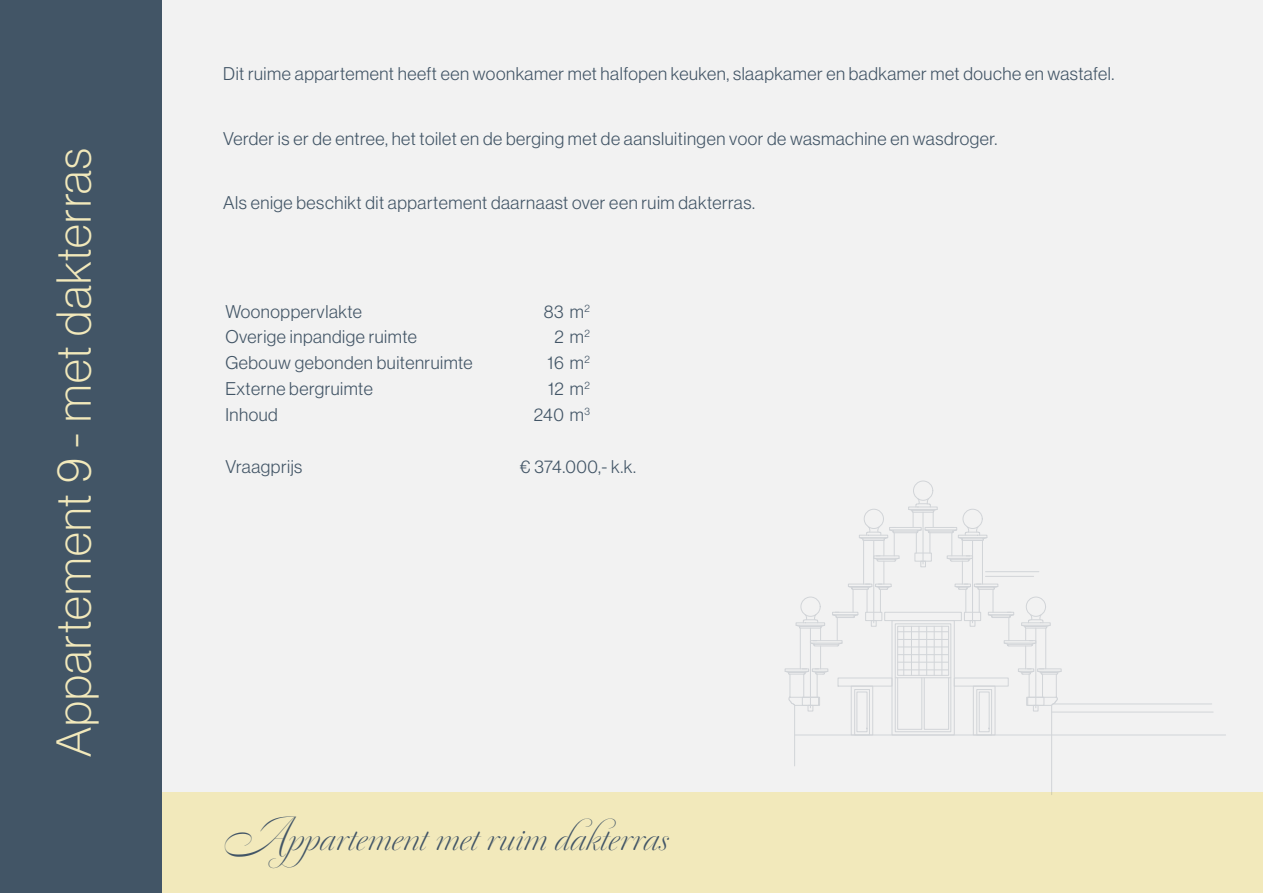
<style>
.page{position:relative;width:1263px;height:893px;background:#f2f2f2}
.page>*{position:absolute;margin:0;border:0;box-sizing:border-box;transform-origin:0 0}
.t1{font:48px "N Haas Grotesk DS Pro 35 X Lt";letter-spacing:.03em;color:#f2e9bb}
.t2{font:40.5px "Dulcinea";letter-spacing:-.005em;color:#425566}
.t3{font:18px "N Haas Grotesk DS Pro 45 Lt";letter-spacing:.03em;color:#425566}
</style>
<div class="page">
<div style="left:162px;top:792px;width:1101px;height:101px;background:#f2e9bb"></div>
<div style="left:0;top:0;width:162px;height:893px;background:#425566"></div>
<hr style="left:794px;top:705px;width:1px;height:61px;background:#5e6c7c">
<hr style="left:1051px;top:705px;width:1px;height:90px;background:#5e6c7c">
<hr style="left:795px;top:734px;width:430px;height:1px;background:#5e6c7c">
<hr style="left:1052px;top:712px;width:161px;height:1px;background:#5e6c7c">
<hr style="left:1053px;top:703px;width:159px;height:1px;background:#5e6c7c">
<div style="left:913px;top:480px;width:20px;height:21px;border:1px solid #5e6c7c;border-radius:50%"></div>
<svg style="left:784px;top:497px;width:278px;height:215px"></svg>
<h1 class="t1" style="left:47px;top:757px;width:611px;rotate:-90deg">Appartement 9 - met dakterras</h1>
<p class="t3" style="left:223px;top:63px;width:892px">Dit ruime appartement heeft een woonkamer met halfopen keuken, slaapkamer en badkamer met douche en wastafel.</p>
<p class="t3" style="left:223px;top:128px;width:775px">Verder is er de entree, het toilet en de berging met de aansluitingen voor de wasmachine en wasdroger.</p>
<p class="t3" style="left:223px;top:193px;width:533px">Als enige beschikt dit appartement daarnaast over een ruim dakterras.</p>
<p class="t3" style="left:225px;top:301px;width:138px">Woonoppervlakte</p>
<p class="t3" style="left:544px;top:301px;width:48px">83 m<sup>2</sup></p>
<p class="t3" style="left:225px;top:327px;width:193px">Overige inpandige ruimte</p>
<p class="t3" style="left:554px;top:327px;width:37px">2 m<sup>2</sup></p>
<p class="t3" style="left:225px;top:353px;width:249px">Gebouw gebonden buitenruimte</p>
<p class="t3" style="left:548px;top:353px;width:44px">16 m<sup>2</sup></p>
<p class="t3" style="left:225px;top:379px;width:149px">Externe bergruimte</p>
<p class="t3" style="left:548px;top:379px;width:43px">12 m<sup>2</sup></p>
<p class="t3" style="left:225px;top:404px;width:54px">Inhoud</p>
<p class="t3" style="left:534px;top:404px;width:58px">240 m<sup>3</sup></p>
<p class="t3" style="left:225px;top:456px;width:79px">Vraagprijs</p>
<p class="t3" style="left:520px;top:456px;width:118px">€ 374.000,- k.k.</p>
<h2 class="t2" style="left:223px;top:813px;width:447px">Appartement met ruim dakterras</h2>
</div>
